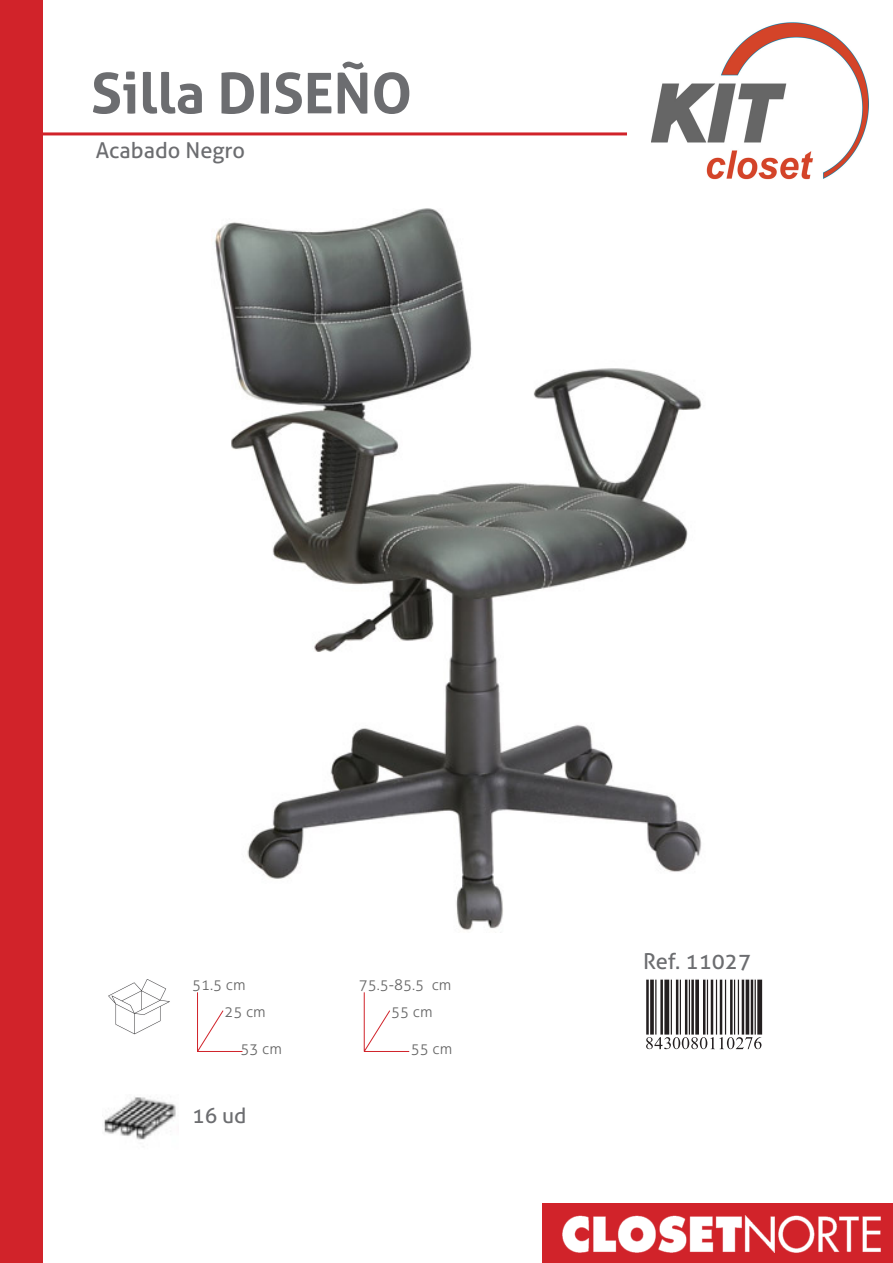
<style>
.page{position:relative;width:893px;height:1263px;background:#fff}
.page>*{position:absolute;margin:0;border:0;box-sizing:border-box;transform-origin:0 0}
.t1{font:700 56.25px "Aller";color:#6c6d70}
.t2{font:21.9px "Aller";color:#6c6d70}
.t3{font:21px "Aller";color:#6c6d70}
.t4{font:300 15px "Aller";color:#666}
</style>
<div class="page">
<div style="left:542px;top:1203px;width:351px;height:60px;background:#d1232a"></div>
<div style="left:0;top:0;width:43px;height:1263px;background:#d1232a"></div>
<hr style="left:31px;top:132px;width:596px;height:3px;background:#d1232a">
<img style="left:562px;top:1216px;width:318px;height:36px">
<img style="left:651px;top:22px;width:218px;height:158px">
<svg style="left:363px;top:992px;width:47px;height:60px"></svg>
<img style="left:214px;top:208px;width:488px;height:725px">
<img style="left:108px;top:979px;width:62px;height:56px">
<img style="left:104px;top:1096px;width:72px;height:44px">
<svg style="left:197px;top:992px;width:46px;height:60px"></svg>
<p class="t1" style="left:91px;top:59px;width:323px">Silla DISEÑO</p>
<p class="t2" style="left:96px;top:137px;width:151px">Acabado Negro</p>
<p class="t2" style="left:643px;top:947px;width:110px">Ref. 11027</p>
<p class="t4" style="left:192px;top:975px;width:55px">51.5 cm</p>
<p class="t4" style="left:359px;top:975px;width:94px">75.5-85.5 cm</p>
<p class="t4" style="left:224px;top:1002px;width:43px">25 cm</p>
<p class="t4" style="left:391px;top:1002px;width:43px">55 cm</p>
<p class="t4" style="left:240px;top:1040px;width:43px">53 cm</p>
<p class="t4" style="left:411px;top:1040px;width:43px">55 cm</p>
<p class="t3" style="left:192px;top:1103px;width:56px">16 ud</p>
</div>
